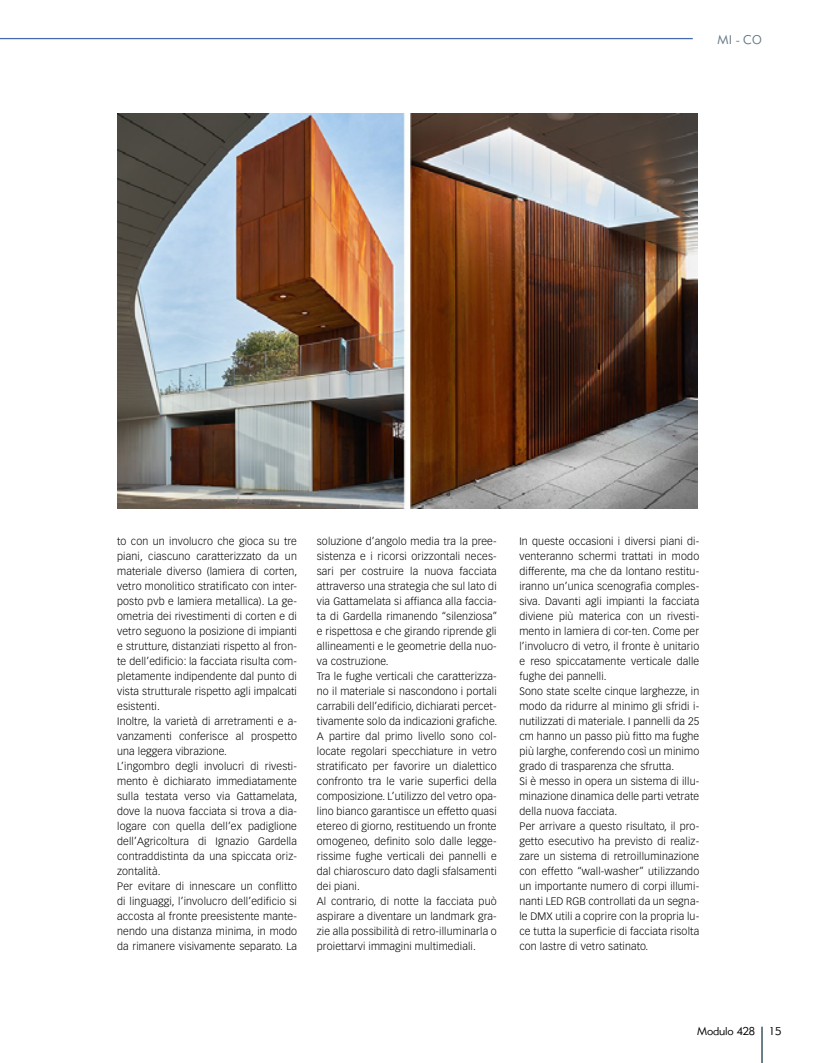
<style>
.page{position:relative;width:815px;height:1063px;background:#fff}
.page>*{position:absolute;margin:0;border:0;box-sizing:border-box;transform-origin:0 0}
.t1{font:12.5px "Metro Lite Two";color:#647883}
.t2{font:11.25px "Metro Lite Two";letter-spacing:-.015em;color:#000}
.t3{font:300 10.62px/15px "Vectora LT Pro";letter-spacing:.015em;color:#000}
</style>
<div class="page">
<hr style="left:761px;top:1027px;width:2px;height:36px;background:#647883">
<hr style="left:0;top:38px;width:693px;height:1px;background:#4468b1">
<img style="left:117px;top:113px;width:581px;height:395px">
<p class="t1" style="left:718px;top:32px;width:46px">MI - CO</p>
<p class="t3" style="left:117px;top:533px;width:182px">to con un involucro che gioca su tre piani, ciascuno caratterizzato da un materiale diverso (lamiera di corten, vetro monolitico stratificato con inter&shy;posto pvb e lamiera metallica). La ge&shy;ometria dei rivestimenti di corten e di vetro seguono la posizione di impianti e strutture, distanziati rispetto al fron&shy;te dell’edificio: la facciata risulta com&shy;pletamente indipendente dal punto di vista strutturale rispetto agli impalcati esistenti.<br>Inoltre, la varietà di arretramenti e a&shy;vanzamenti conferisce al prospetto una leggera vibrazione.<br>L’ingombro degli involucri di rivesti&shy;mento è dichiarato immediatamente sulla testata verso via Gattamelata, dove la nuova facciata si trova a dia&shy;logare con quella dell’ex padiglione dell’Agricoltura di Ignazio Gardella contraddistinta da una spiccata oriz&shy;zontalità.<br>Per evitare di innescare un conflitto di linguaggi, l’involucro dell’edificio si accosta al fronte preesistente mante&shy;nendo una distanza minima, in modo da rimanere visivamente separato. La</p>
<p class="t3" style="left:317px;top:533px;width:182px">soluzione d’angolo media tra la pree&shy;sistenza e i ricorsi orizzontali neces&shy;sari per costruire la nuova facciata attraverso una strategia che sul lato di via Gattamelata si affianca alla faccia&shy;ta di Gardella rimanendo “silenziosa” e rispettosa e che girando riprende gli allineamenti e le geometrie della nuo&shy;va costruzione.<br>Tra le fughe verticali che caratterizza&shy;no il materiale si nascondono i portali carrabili dell’edificio, dichiarati percet&shy;tivamente solo da indicazioni grafiche.<br>A partire dal primo livello sono col&shy;locate regolari specchiature in vetro stratificato per favorire un dialettico confronto tra le varie superfici della composizione. L’utilizzo del vetro opa&shy;lino bianco garantisce un effetto quasi etereo di giorno, restituendo un fronte omogeneo, definito solo dalle legge&shy;rissime fughe verticali dei pannelli e dal chiaroscuro dato dagli sfalsamenti dei piani.<br>Al contrario, di notte la facciata può aspirare a diventare un landmark gra&shy;zie alla possibilità di retro-illuminarla o proiettarvi immagini multimediali.</p>
<p class="t3" style="left:519px;top:533px;width:181px">In queste occasioni i diversi piani di&shy;venteranno schermi trattati in modo differente, ma che da lontano restitu&shy;iranno un’unica scenografia comples&shy;siva. Davanti agli impianti la facciata diviene più materica con un rivesti&shy;mento in lamiera di cor-ten. Come per l’involucro di vetro, il fronte è unitario e reso spiccatamente verticale dalle fughe dei pannelli.<br>Sono state scelte cinque larghezze, in modo da ridurre al minimo gli sfridi i&shy;nutilizzati di materiale. I pannelli da 25 cm hanno un passo più fitto ma fughe più larghe, conferendo così un minimo grado di trasparenza che sfrutta.<br>Si è messo in opera un sistema di illu&shy;minazione dinamica delle parti vetrate della nuova facciata.<br>Per arrivare a questo risultato, il pro&shy;getto esecutivo ha previsto di realiz&shy;zare un sistema di retroilluminazione con effetto “wall-washer” utilizzando un importante numero di corpi illumi&shy;nanti LED RGB controllati da un segna&shy;le DMX utili a coprire con la propria lu&shy;ce tutta la superficie di facciata risolta con lastre di vetro satinato.</p>
<p class="t2" style="left:697px;top:1025px;width:86px">Modulo 428 15</p>
</div>
